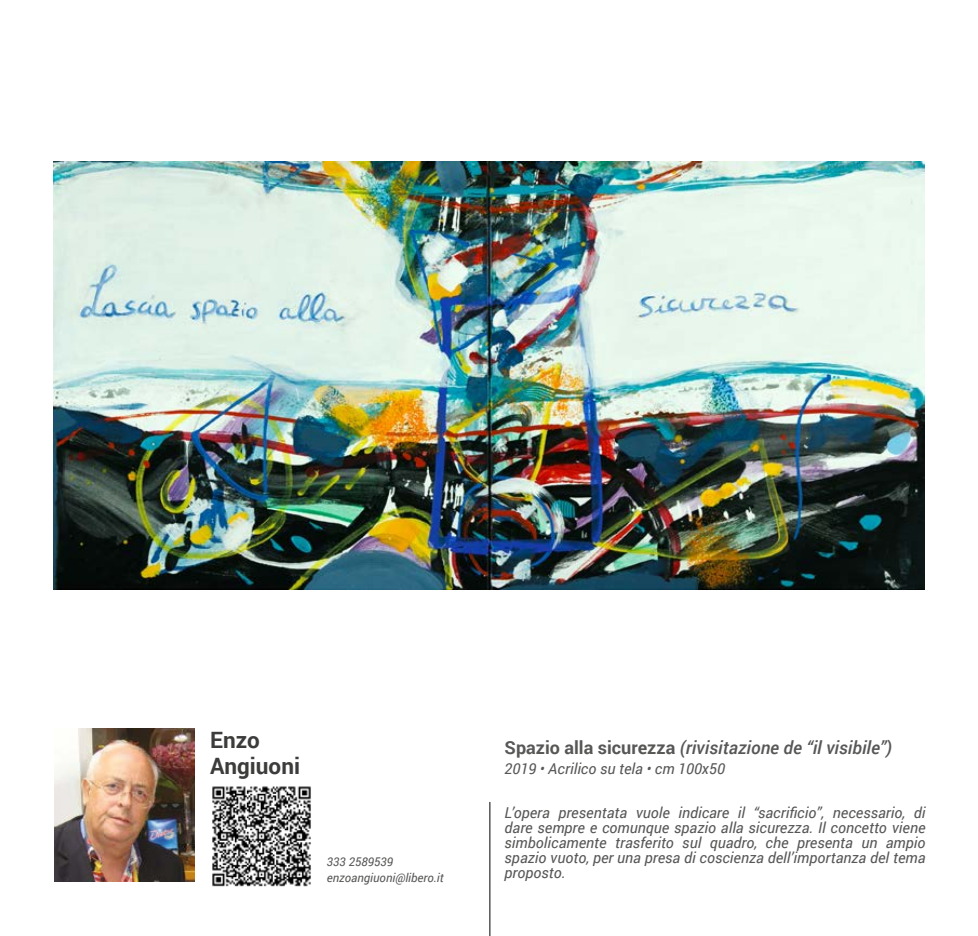
<style>
.page{position:relative;width:978px;height:936px;background:#fff}
.page>*{position:absolute;margin:0;border:0;box-sizing:border-box;transform-origin:0 0}
.t1{font:700 22.5px/26.5px "Roboto";color:#3c3c3b}
.t2{font:italic 500 18px "Roboto";color:#575756}
.t3{font:italic 15px/15px "Roboto";color:#575756;text-align:justify}
.t4{font:italic 12px/16px "Roboto";color:#575756}
.s1{font-weight:700;font-style:normal}
</style>
<div class="page">
<hr style="left:489px;top:801px;width:2px;height:134px;background:#575756">
<img style="left:54px;top:728px;width:141px;height:153px">
<img style="left:53px;top:161px;width:872px;height:428px">
<img style="left:212px;top:786px;width:99px;height:101px">
<h1 class="t1" style="left:210px;top:725px;width:91px">Enzo<br>Angiuoni</h1>
<p class="t2" style="left:505px;top:734px;width:389px"><span class="s1">Spazio alla sicurezza</span> (rivisitazione de “il visibile”)</p>
<p class="t3" style="left:505px;top:761px;width:222px">2019 • Acrilico su tela • cm 100x50</p>
<p class="t3" style="left:505px;top:804px;width:422px">L’opera presentata vuole indicare il “sacrificio”, necessario, di dare sempre e comunque spazio alla sicurezza. Il concetto viene simbolicamente trasferito sul quadro, che presenta un ampio spazio vuoto, per una presa di coscienza dell’importanza del tema proposto.</p>
<p class="t4" style="left:327px;top:852px;width:119px">333 2589539 enzoangiuoni@libero.it</p>
</div>
